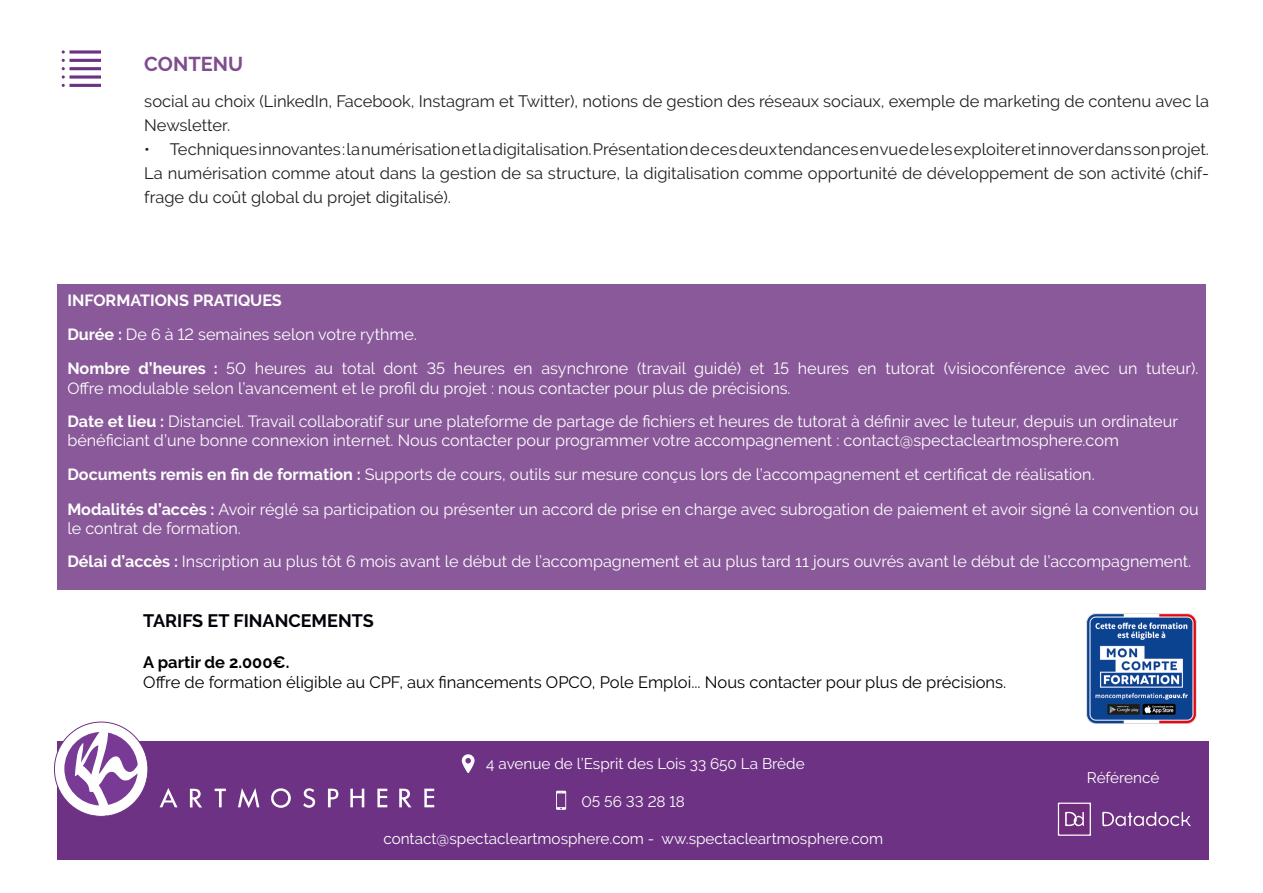
<style>
.page{position:relative;width:1263px;height:893px;background:#fff}
.page>*{position:absolute;margin:0;border:0;box-sizing:border-box;transform-origin:0 0}
.t1{font:700 20.1px "Raleway";color:#7f4d8f}
.t2{font:700 18px "Raleway";color:#00000a}
.t3{font:16.5px/24px "Raleway";color:#231f20}
.t4{font:16.5px "Raleway";color:#000001}
.t5{font:700 16.5px "Raleway";color:#000001}
.t6{font:16.2px/19.4px "Raleway";color:#fff}
.t7{font:700 16.2px "Raleway";color:#fff}
.t8{font:15.3px "Raleway";color:#fff}
.s1{font-weight:700}
</style>
<div class="page">
<svg style="left:62px;top:50px;width:39px;height:37px"></svg>
<div style="left:57px;top:285px;width:1148px;height:305px;background:#89599a"></div>
<div style="left:57px;top:741px;width:1152px;height:118px;background:#6d3283"></div>
<svg style="left:462px;top:754px;width:13px;height:18px"></svg>
<svg style="left:556px;top:791px;width:10px;height:19px"></svg>
<div style="left:54px;top:722px;width:94px;height:94px;background:#fff;border-radius:50%"></div>
<svg style="left:64px;top:732px;width:74px;height:73px"></svg>
<svg style="left:160px;top:788px;width:18px;height:19px"></svg>
<svg style="left:215px;top:789px;width:11px;height:18px"></svg>
<svg style="left:238px;top:788px;width:21px;height:20px"></svg>
<svg style="left:271px;top:788px;width:20px;height:20px"></svg>
<svg style="left:303px;top:788px;width:12px;height:20px"></svg>
<svg style="left:328px;top:789px;width:10px;height:18px"></svg>
<svg style="left:350px;top:789px;width:14px;height:18px"></svg>
<svg style="left:377px;top:789px;width:10px;height:18px"></svg>
<svg style="left:399px;top:789px;width:12px;height:18px"></svg>
<svg style="left:424px;top:789px;width:10px;height:18px"></svg>
<svg style="left:190px;top:789px;width:12px;height:18px"></svg>
<svg style="left:1158px;top:816px;width:11px;height:10px"></svg>
<svg style="left:1170px;top:812px;width:21px;height:14px"></svg>
<svg style="left:1102px;top:811px;width:55px;height:16px"></svg>
<div style="left:1147px;top:817px;width:8px;height:8px;background:#6e2c7a;border-radius:50%"></div>
<div style="left:1117px;top:817px;width:7px;height:8px;background:#6e2c7a;border-radius:50%"></div>
<div style="left:1135px;top:817px;width:7px;height:8px;background:#6e2c7a;border-radius:50%"></div>
<div style="left:1160px;top:817px;width:7px;height:8px;background:#6e2c7a;border-radius:50%"></div>
<svg style="left:1058px;top:802px;width:33px;height:34px"></svg>
<img style="left:1086px;top:613px;width:111px;height:111px">
<p class="t1" style="left:144px;top:53px;width:100px">CONTENU</p>
<p class="t3" style="left:144px;top:89px;width:1066px">social au choix (LinkedIn, Facebook, Instagram et Twitter), notions de gestion des réseaux sociaux, exemple de marketing de contenu avec la<br>Newsletter.</p>
<p class="t3" style="left:144px;top:137px;width:1066px;text-align:justify">• Techniques innovantes : la numérisation et la digitalisation. Présentation de ces deux tendances en vue de les exploiter et innover dans son projet.<br>La numérisation comme atout dans la gestion de sa structure, la digitalisation comme opportunité de développement de son activité (chif&shy;frage du coût global du projet digitalisé).</p>
<p class="t7" style="left:67px;top:291px;width:216px">INFORMATIONS PRATIQUES</p>
<p class="t6" style="left:67px;top:325px;width:351px"><span class="s1">Durée :</span> De 6 à 12 semaines selon votre rythme.</p>
<p class="t6" style="left:67px;top:359px;width:1133px"><span class="s1">Nombre d’heures :</span> 50 heures au total dont 35 heures en asynchrone (travail guidé) et 15 heures en tutorat (visioconférence avec un tuteur).<br>Offre modulable selon l’avancement et le profil du projet : nous contacter pour plus de précisions.</p>
<p class="t6" style="left:67px;top:411px;width:1112px"><span class="s1">Date et lieu :</span> Distanciel. Travail collaboratif sur une plateforme de partage de fichiers et heures de tutorat à définir avec le tuteur, depuis un ordinateur bénéficiant d’une bonne connexion internet. Nous contacter pour programmer votre accompagnement : contact@spectacleartmosphere.com</p>
<p class="t6" style="left:67px;top:465px;width:1029px"><span class="s1">Documents remis en fin de formation :</span> Supports de cours, outils sur mesure conçus lors de l’accompagnement et certificat de réalisation.</p>
<p class="t6" style="left:67px;top:499px;width:1133px"><span class="s1">Modalités d’accès :</span> Avoir réglé sa participation ou présenter un accord de prise en charge avec subrogation de paiement et avoir signé la convention ou le contrat de formation.</p>
<p class="t6" style="left:67px;top:552px;width:1125px"><span class="s1">Délai d’accès :</span> Inscription au plus tôt 6 mois avant le début de l’accompagnement et au plus tard 11 jours ouvrés avant le début de l’accompagnement.</p>
<p class="t2" style="left:143px;top:610px;width:232px">TARIFS ET FINANCEMENTS</p>
<p class="t5" style="left:143px;top:653px;width:148px">A partir de 2.000€.</p>
<p class="t4" style="left:143px;top:672px;width:864px">Offre de formation éligible au CPF, aux financements OPCO, Pole Emploi... Nous contacter pour plus de précisions.</p>
<p class="t8" style="left:486px;top:755px;width:320px">4 avenue de l’Esprit des Lois 33 650 La Brède</p>
<p class="t8" style="left:581px;top:792px;width:105px">05 56 33 28 18</p>
<p class="t8" style="left:383px;top:830px;width:501px">contact@spectacleartmosphere.com - ww.spectacleartmosphere.com</p>
<p class="t8" style="left:1087px;top:768px;width:74px">Référencé</p>
</div>
